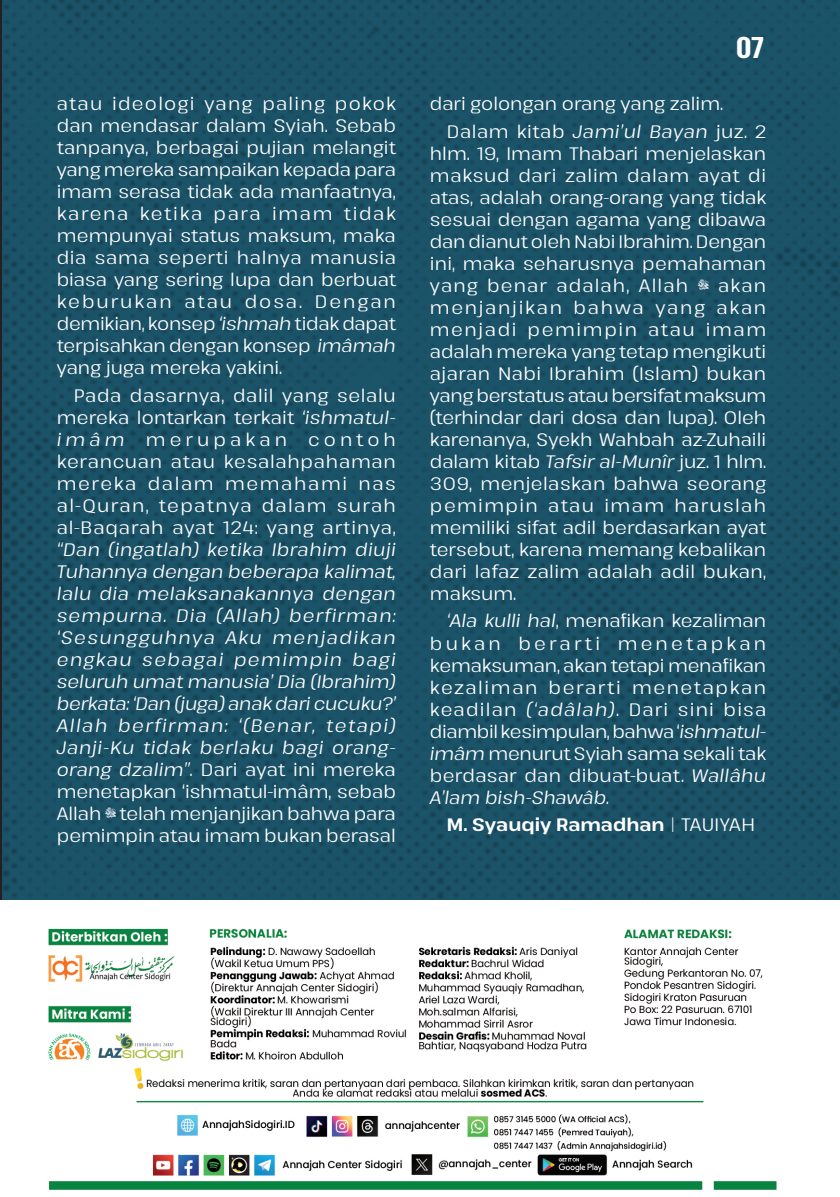
<style>
.page{position:relative;width:840px;height:1197px;background:#fff}
.page>*{position:absolute;margin:0;border:0;box-sizing:border-box;transform-origin:0 0}
.t1{font:700 30px "Pathway Extreme 120 pt Condensed";color:#fff}
.t2{font:500 18px/22px "Pathway Extreme 120 pt";letter-spacing:.01em;color:#fff;text-align:justify}
.t3{font:italic 500 18px/22px "Pathway Extreme 120 pt";letter-spacing:.04em;color:#fff;text-align:justify}
.t4{font:700 18px "Pathway Extreme 120 pt";color:#fff}
.s1{font-style:italic}
.s2{font-style:normal}
.s3{font-family:"Times New Roman";font-weight:700;font-style:normal}
.s4{font-family:"Times New Roman";font-weight:700}
.s5{font-weight:500}
</style>
<div class="page">
<img style="left:1px;top:0;width:838px;height:900px">
<hr style="left:0;top:0;width:1px;height:1196px;background:#242021">
<img style="left:0;top:900px;width:777px;height:296px">
<p class="t2" style="left:57px;top:91px;width:340px">atau ideologi yang paling pokok dan mendasar dalam Syiah. Sebab tanpanya, berbagai pujian melangit yang mereka sampaikan kepada para imam serasa tidak ada manfaatnya, karena ketika para imam tidak mempunyai status maksum, maka dia sama seperti halnya manusia biasa yang sering lupa dan berbuat keburukan atau dosa. Dengan demikian, konsep <span class="s1">‘ishmah</span> tidak dapat terpisahkan dengan konsep <span class="s1">imâmah </span>yang juga mereka yakini.</p>
<p class="t2" style="left:57px;top:383px;width:340px;text-indent:17px">Pada dasarnya, dalil yang selalu mereka lontarkan terkait <span class="s1">‘ishmatul&shy;imâm</span> merupakan contoh kerancuan atau kesalahpahaman mereka dalam memahami nas al-Quran, tepatnya dalam surah al-Baqarah ayat 124: yang artinya,</p>
<p class="t3" style="left:57px;top:537px;width:340px">“Dan (ingatlah) ketika Ibrahim diuji Tuhannya dengan beberapa kalimat, lalu dia melaksanakannya dengan sempurna. Dia (Allah) berfirman: ‘Sesungguhnya Aku menjadikan engkau sebagai pemimpin bagi seluruh umat manusia’ Dia (Ibrahim) berkata: ‘Dan (juga) anak dari cucuku?’ Allah berfirman: ‘(Benar, tetapi)<br>Janji-Ku tidak berlaku bagi orang&shy;orang dzalim”. <span class="s2">Dari ayat ini mereka menetapkan ‘ishmatul-imâm, sebab Allah</span> <span class="s3">جلجلاله</span> <span class="s2">telah menjanjikan bahwa para pemimpin atau imam bukan berasal</span></p>
<h1 class="t1" style="left:735px;top:22px;width:29px">07</h1>
<p class="t2" style="left:446px;top:88px;width:320px;line-height:27.6px;text-indent:-17px">dari golongan orang yang zalim.<br>Dalam kitab <span class="s1">Jami’ul Bayan</span> juz. 2</p>
<p class="t2" style="left:429px;top:141px;width:338px">hlm. 19, Imam Thabari menjelaskan maksud dari zalim dalam ayat di atas, adalah orang-orang yang tidak sesuai dengan agama yang dibawa dan dianut oleh Nabi Ibrahim. Dengan ini, maka seharusnya pemahaman yang benar adalah, Allah <span class="s4">جلجلاله</span> akan menjanjikan bahwa yang akan menjadi pemimpin atau imam adalah mereka yang tetap mengikuti ajaran Nabi Ibrahim (Islam) bukan yang berstatus atau bersifat maksum (terhindar dari dosa dan lupa). Oleh karenanya, Syekh Wahbah az-Zuhaili dalam kitab <span class="s1">Tafsir al-Munîr</span> juz. 1 hlm.<br>309, menjelaskan bahwa seorang pemimpin atau imam haruslah memiliki sifat adil berdasarkan ayat tersebut, karena memang kebalikan dari lafaz zalim adalah adil bukan, maksum.</p>
<p class="t2" style="left:429px;top:608px;width:337px;text-indent:17px"><span class="s1">‘Ala kulli hal</span>, menafikan kezaliman bukan berarti menetapkan kemaksuman, akan tetapi menafikan kezaliman berarti menetapkan keadilan <span class="s1">(‘adâlah)</span>. Dari sini bisa diambil kesimpulan, bahwa ‘<span class="s1">ishmatul&shy;imâm</span> menurut Syiah sama sekali tak berdasar dan dibuat-buat. <span class="s1">Wallâhu A’lam bish-Shawâb.</span></p>
<p class="t4" style="left:446px;top:809px;width:309px">M. Syauqiy Ramadhan <span class="s5">| TAUIYAH</span></p>
</div>
